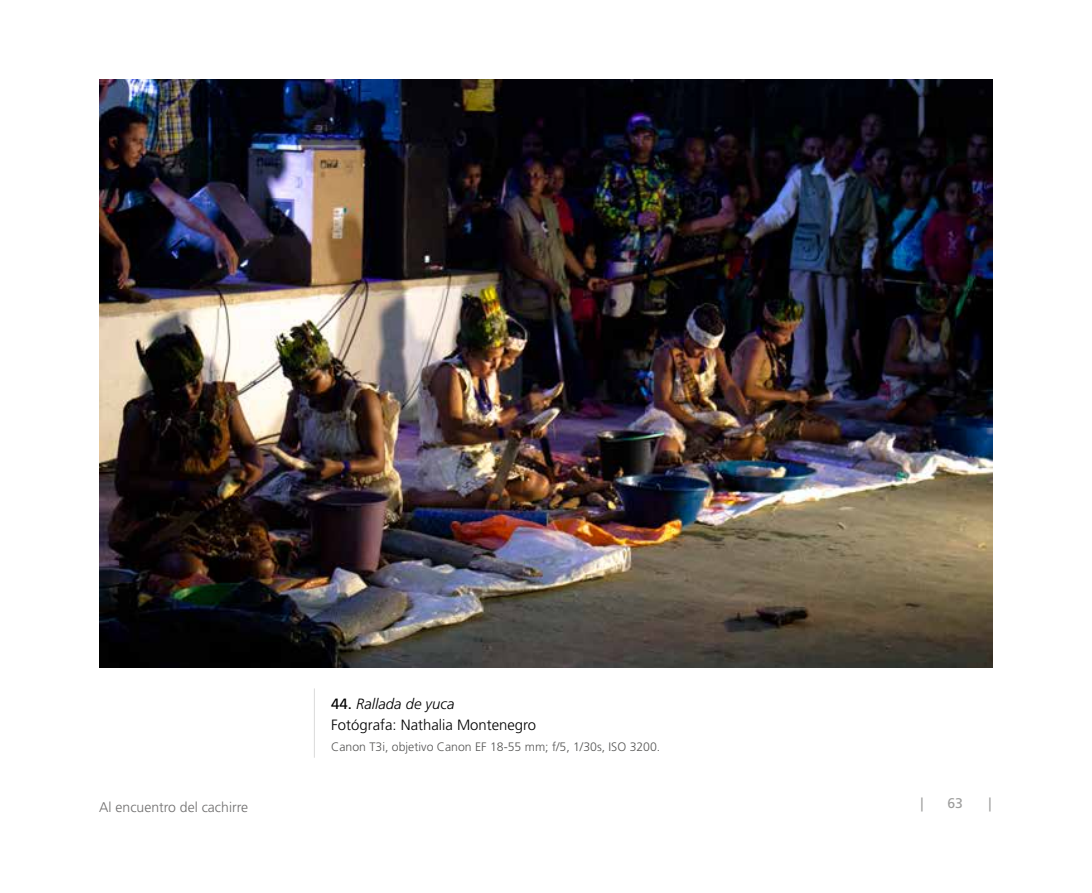
<style>
.page{position:relative;width:1092px;height:893px;background:#fff}
.page>*{position:absolute;margin:0;border:0;box-sizing:border-box;transform-origin:0 0}
.t1{font:300 14.88px/21px "Frutiger LT Std";color:#000}
.t2{font:300 14px "Frutiger LT Std";color:#706f6f}
.t3{font:14px "Frutiger LT Std";color:#9d9d9c}
.t4{font:300 12.25px "Frutiger LT Std";color:#575756}
.s1{font-weight:400}
.s2{font-style:italic}
</style>
<div class="page">
<hr style="left:314px;top:688px;width:1px;height:70px;background:#dadada">
<img style="left:99px;top:79px;width:893px;height:588px">
<p class="t1" style="left:331px;top:694px;width:206px"><span class="s1">44.</span> <span class="s2">Rallada de yuca<br></span>Fotógrafa: Nathalia Montenegro</p>
<p class="t4" style="left:331px;top:740px;width:330px">Canon T3i, objetivo Canon EF 18-55 mm; f/5, 1/30s, ISO 3200.</p>
<p class="t2" style="left:99px;top:799px;width:150px">Al encuentro del cachirre</p>
<p class="t3" style="left:920px;top:795px;width:5px">|</p>
<p class="t3" style="left:947px;top:795px;width:17px">63</p>
<p class="t3" style="left:988px;top:795px;width:5px">|</p>
</div>
